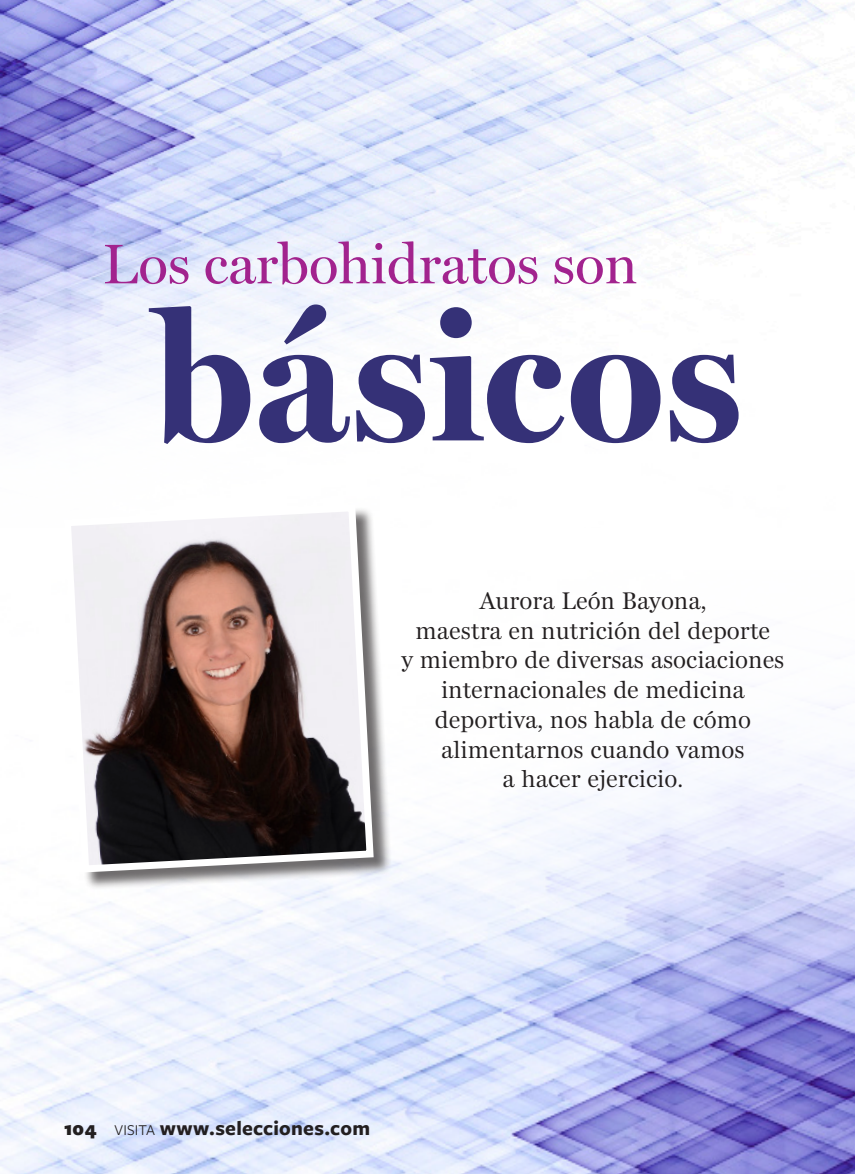
<style>
.page{position:relative;width:855px;height:1174px;background:#fff}
.page>*{position:absolute;margin:0;border:0;box-sizing:border-box;transform-origin:0 0}
.Titulo_Bold{font:700 180px "Miller Display";letter-spacing:.015em;color:#353177}
.Titulo_Regular{font:56.25px "Miller Display";color:#a2238e}
.Secundaria{font:24.75px/29.7px "Miller Daily One";color:#231f20;text-align:center}
.t1{font:700 20.93px "Freight Sans";letter-spacing:.01em;color:#231f20}
.s1{font-weight:900;font-size:20.25px}
.s2{font-weight:400;font-size:15.53px}
</style>
<div class="page">
<img style="left:0;top:686px;width:855px;height:488px">
<img style="left:0;top:0;width:855px;height:409px">
<div style="left:86px;top:219px;width:570px;height:87px;background:#fff;opacity:.75"></div>
<div style="left:66px;top:506px;width:325px;height:385px;background:#231f20;opacity:.65"></div>
<svg style="left:60px;top:506px;width:317px;height:370px"></svg>
<p class="Titulo_Regular" style="left:102px;top:237px;width:536px">Los carbohidratos son</p>
<p class="Titulo_Bold" style="left:155px;top:294px;width:588px">básicos</p>
<p class="Secundaria" style="left:479px;top:587px;width:229px">Aurora León Bayona,</p>
<p class="Secundaria" style="left:415px;top:617px;width:356px">maestra en nutrición del deporte</p>
<p class="Secundaria" style="left:401px;top:647px;width:385px">y miembro de diversas asociaciones internacionales de medicina</p>
<p class="Secundaria" style="left:435px;top:706px;width:317px">deportiva, nos habla de cómo</p>
<p class="Secundaria" style="left:441px;top:736px;width:305px">alimentarnos cuando vamos</p>
<p class="Secundaria" style="left:502px;top:765px;width:182px">a hacer ejercicio.</p>
<p class="t1" style="left:64px;top:1117px;width:307px"><span class="s1">104</span> <span class="s2">visita</span> www.selecciones.com</p>
</div>
